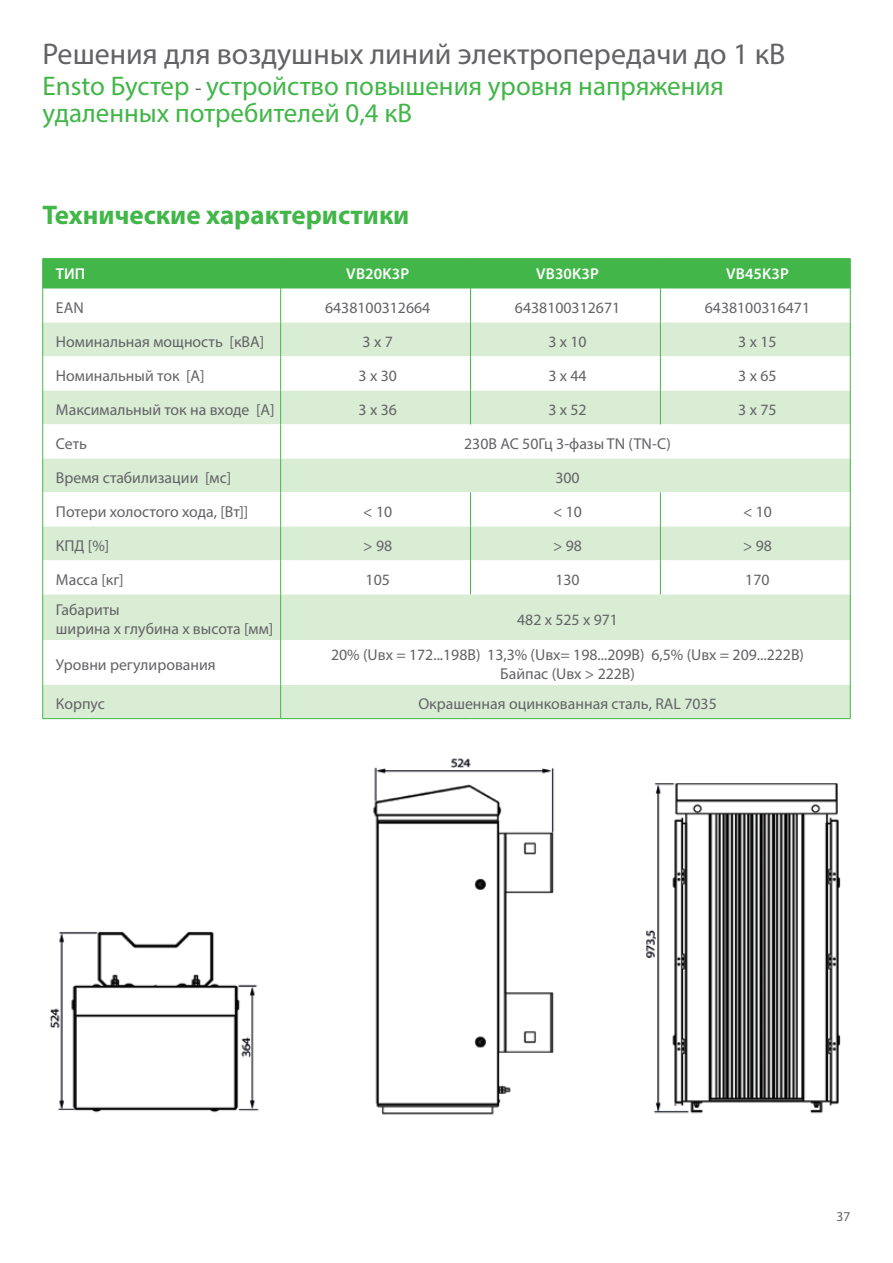
<style>
.page{position:relative;width:893px;height:1263px;background:#fff}
.page>*{position:absolute;margin:0;border:0;box-sizing:border-box;transform-origin:0 0}
.CONTENT___1{font:30px "Myriad Pro";color:#636366}
.CONTENT___1-2{font:27px/27px "Myriad Pro";color:#42b649}
.Subheading{font:700 27px "Myriad Pro";color:#42b649}
.Product_Page_Table_B{font:15.75px "Myriad Pro";color:#636366}
.Product_Page_Table_1{font:600 15.75px "Myriad Pro";letter-spacing:.01em;color:#fff}
.t1{font:13.5px "Myriad Pro";color:#636366}
.s1{font-size:21px;color:#636366}
</style>
<div class="page">
<div style="left:43px;top:322px;width:807px;height:396px;background:#d9ecd4"></div>
<svg style="left:43px;top:356px;width:807px;height:329px"></svg>
<hr style="left:43px;top:258px;width:238px;height:1px;background:#42b649">
<hr style="left:281px;top:258px;width:189px;height:1px;background:#42b649">
<hr style="left:470px;top:258px;width:190px;height:1px;background:#42b649">
<hr style="left:660px;top:258px;width:190px;height:1px;background:#42b649">
<hr style="left:42px;top:288px;width:1px;height:34px;background:#42b649">
<hr style="left:850px;top:288px;width:1px;height:34px;background:#42b649">
<hr style="left:42px;top:322px;width:1px;height:34px;background:#42b649">
<hr style="left:850px;top:322px;width:1px;height:34px;background:#42b649">
<hr style="left:42px;top:356px;width:1px;height:34px;background:#42b649">
<hr style="left:850px;top:356px;width:1px;height:34px;background:#42b649">
<hr style="left:42px;top:390px;width:1px;height:34px;background:#42b649">
<hr style="left:850px;top:390px;width:1px;height:34px;background:#42b649">
<hr style="left:42px;top:424px;width:1px;height:34px;background:#42b649">
<hr style="left:42px;top:458px;width:1px;height:34px;background:#42b649">
<hr style="left:42px;top:492px;width:1px;height:34px;background:#42b649">
<hr style="left:850px;top:492px;width:1px;height:34px;background:#42b649">
<hr style="left:42px;top:526px;width:1px;height:34px;background:#42b649">
<hr style="left:850px;top:526px;width:1px;height:34px;background:#42b649">
<hr style="left:42px;top:560px;width:1px;height:34px;background:#42b649">
<hr style="left:850px;top:560px;width:1px;height:34px;background:#42b649">
<hr style="left:42px;top:594px;width:1px;height:46px;background:#42b649">
<hr style="left:42px;top:640px;width:1px;height:45px;background:#42b649">
<hr style="left:42px;top:685px;width:1px;height:33px;background:#42b649">
<hr style="left:43px;top:718px;width:238px;height:1px;background:#42b649">
<hr style="left:281px;top:718px;width:189px;height:1px;background:#42b649">
<hr style="left:470px;top:718px;width:190px;height:1px;background:#42b649">
<hr style="left:660px;top:718px;width:190px;height:1px;background:#42b649">
<div style="left:42px;top:259px;width:809px;height:29px;background:#42b649"></div>
<hr style="left:280px;top:288px;width:1px;height:34px;background:#42b649">
<hr style="left:470px;top:288px;width:1px;height:34px;background:#42b649">
<hr style="left:660px;top:288px;width:1px;height:34px;background:#42b649">
<hr style="left:280px;top:322px;width:1px;height:34px;background:#42b649">
<hr style="left:470px;top:322px;width:1px;height:34px;background:#42b649">
<hr style="left:660px;top:322px;width:1px;height:34px;background:#42b649">
<hr style="left:280px;top:356px;width:1px;height:34px;background:#42b649">
<hr style="left:470px;top:356px;width:1px;height:34px;background:#42b649">
<hr style="left:660px;top:356px;width:1px;height:34px;background:#42b649">
<hr style="left:280px;top:390px;width:1px;height:34px;background:#42b649">
<hr style="left:470px;top:390px;width:1px;height:34px;background:#42b649">
<hr style="left:660px;top:390px;width:1px;height:34px;background:#42b649">
<hr style="left:280px;top:424px;width:1px;height:34px;background:#42b649">
<hr style="left:850px;top:424px;width:1px;height:34px;background:#42b649">
<hr style="left:280px;top:458px;width:1px;height:34px;background:#42b649">
<hr style="left:850px;top:458px;width:1px;height:34px;background:#42b649">
<hr style="left:280px;top:492px;width:1px;height:34px;background:#42b649">
<hr style="left:470px;top:492px;width:1px;height:34px;background:#42b649">
<hr style="left:660px;top:492px;width:1px;height:34px;background:#42b649">
<hr style="left:280px;top:526px;width:1px;height:34px;background:#42b649">
<hr style="left:470px;top:526px;width:1px;height:34px;background:#42b649">
<hr style="left:660px;top:526px;width:1px;height:34px;background:#42b649">
<hr style="left:280px;top:560px;width:1px;height:34px;background:#42b649">
<hr style="left:470px;top:560px;width:1px;height:34px;background:#42b649">
<hr style="left:660px;top:560px;width:1px;height:34px;background:#42b649">
<hr style="left:280px;top:594px;width:1px;height:46px;background:#42b649">
<hr style="left:850px;top:594px;width:1px;height:46px;background:#42b649">
<hr style="left:280px;top:640px;width:1px;height:45px;background:#42b649">
<hr style="left:850px;top:640px;width:1px;height:45px;background:#42b649">
<hr style="left:280px;top:685px;width:1px;height:33px;background:#42b649">
<hr style="left:850px;top:685px;width:1px;height:33px;background:#42b649">
<img style="left:49px;top:758px;width:792px;height:357px">
<p class="CONTENT___1" style="left:43px;top:35px;width:744px">Решения для воздушных линий электропередачи до 1 кВ</p>
<p class="CONTENT___1-2" style="left:43px;top:72px;width:683px">Ensto Бустер <span class="s1">-</span> устройство повышения уровня напряжения удаленных потребителей 0,4 кВ</p>
<p class="Subheading" style="left:43px;top:197px;width:368px">Технические характеристики</p>
<p class="Product_Page_Table_1" style="left:56px;top:265px;width:31px">ТИП</p>
<p class="Product_Page_Table_1" style="left:346px;top:265px;width:64px">VB20K3P</p>
<p class="Product_Page_Table_1" style="left:536px;top:265px;width:64px">VB30K3P</p>
<p class="Product_Page_Table_1" style="left:726px;top:265px;width:64px">VB45K3P</p>
<p class="Product_Page_Table_B" style="left:56px;top:298px;width:29px">EAN</p>
<p class="Product_Page_Table_B" style="left:325px;top:298px;width:107px">6438100312664</p>
<p class="Product_Page_Table_B" style="left:515px;top:298px;width:107px">6438100312671</p>
<p class="Product_Page_Table_B" style="left:705px;top:298px;width:107px">6438100316471</p>
<p class="Product_Page_Table_B" style="left:56px;top:332px;width:210px">Номинальная мощность [кВА]</p>
<p class="Product_Page_Table_B" style="left:363px;top:332px;width:32px">3 x 7</p>
<p class="Product_Page_Table_B" style="left:548px;top:332px;width:40px">3 x 10</p>
<p class="Product_Page_Table_B" style="left:738px;top:332px;width:40px">3 x 15</p>
<p class="Product_Page_Table_B" style="left:56px;top:366px;width:150px">Номинальный ток [A]</p>
<p class="Product_Page_Table_B" style="left:359px;top:366px;width:40px">3 x 30</p>
<p class="Product_Page_Table_B" style="left:548px;top:366px;width:40px">3 x 44</p>
<p class="Product_Page_Table_B" style="left:738px;top:366px;width:40px">3 x 65</p>
<p class="Product_Page_Table_B" style="left:56px;top:400px;width:220px">Максимальный ток на входе [A]</p>
<p class="Product_Page_Table_B" style="left:359px;top:400px;width:40px">3 x 36</p>
<p class="Product_Page_Table_B" style="left:548px;top:400px;width:40px">3 x 52</p>
<p class="Product_Page_Table_B" style="left:738px;top:400px;width:40px">3 x 75</p>
<p class="Product_Page_Table_B" style="left:56px;top:434px;width:32px">Сеть</p>
<p class="Product_Page_Table_B" style="left:464px;top:434px;width:208px">230B AC 50Гц 3-фазы TN (TN-C)</p>
<p class="Product_Page_Table_B" style="left:56px;top:468px;width:177px">Время стабилизации [мс]</p>
<p class="Product_Page_Table_B" style="left:555px;top:468px;width:26px">300</p>
<p class="Product_Page_Table_B" style="left:56px;top:502px;width:194px">Потери холостого хода, [Вт]]</p>
<p class="Product_Page_Table_B" style="left:363px;top:502px;width:30px">&lt; 10</p>
<p class="Product_Page_Table_B" style="left:553px;top:502px;width:30px">&lt; 10</p>
<p class="Product_Page_Table_B" style="left:743px;top:502px;width:30px">&lt; 10</p>
<p class="Product_Page_Table_B" style="left:56px;top:536px;width:55px">КПД [%]</p>
<p class="Product_Page_Table_B" style="left:363px;top:536px;width:30px">&gt; 98</p>
<p class="Product_Page_Table_B" style="left:553px;top:536px;width:30px">&gt; 98</p>
<p class="Product_Page_Table_B" style="left:743px;top:536px;width:30px">&gt; 98</p>
<p class="Product_Page_Table_B" style="left:56px;top:570px;width:69px">Масса [кг]</p>
<p class="Product_Page_Table_B" style="left:366px;top:570px;width:26px">105</p>
<p class="Product_Page_Table_B" style="left:555px;top:570px;width:26px">130</p>
<p class="Product_Page_Table_B" style="left:745px;top:570px;width:26px">170</p>
<p class="Product_Page_Table_B" style="left:56px;top:600px;width:65px">Габариты</p>
<p class="Product_Page_Table_B" style="left:56px;top:619px;width:219px">ширина x глубина x высота [мм]</p>
<p class="Product_Page_Table_B" style="left:517px;top:610px;width:102px">482 x 525 x 971</p>
<p class="Product_Page_Table_B" style="left:56px;top:655px;width:161px">Уровни регулирования</p>
<p class="Product_Page_Table_B" style="left:331px;top:645px;width:474px">20% (Uвх = 172...198В) 13,3% (Uвх= 198...209В) 6,5% (Uвх = 209...222В)</p>
<p class="Product_Page_Table_B" style="left:500px;top:664px;width:136px">Байпас (Uвх &gt; 222В)</p>
<p class="Product_Page_Table_B" style="left:56px;top:694px;width:50px">Корпус</p>
<p class="Product_Page_Table_B" style="left:418px;top:694px;width:300px">Окрашенная оцинкованная сталь, RAL 7035</p>
<p class="t1" style="left:837px;top:1208px;width:15px">37</p>
</div>
